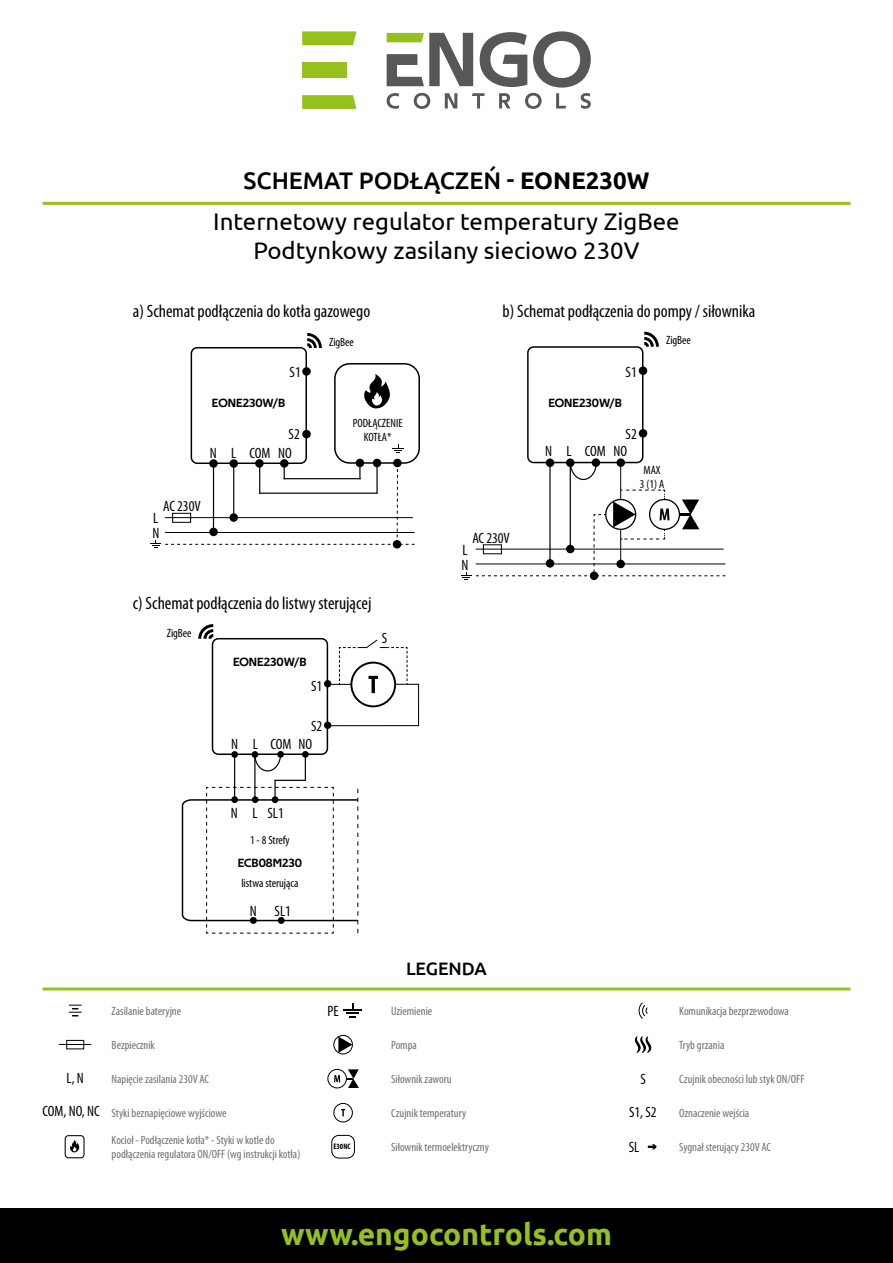
<style>
.page{position:relative;width:893px;height:1263px;background:#fff}
.page>*{position:absolute;margin:0;border:0;box-sizing:border-box;transform-origin:0 0}
.t1{font:700 30px "Ubuntu";color:#95c11f}
.t2{font:24px/28.8px "Ubuntu";color:#000;text-align:center}
.t3{font:500 24px "Ubuntu";color:#000}
.t4{font:condensed 18px "Myriad Pro";color:#000}
.t5{font:500 18px "Ubuntu";color:#000}
.t6{font:condensed 15px/14.7px "Myriad Pro";color:#000}
.t7{font:condensed 12px/14.4px "Myriad Pro";color:#706f6f}
.t8{font:condensed 12px/14.4px "Myriad Pro";color:#000;text-align:center}
.t9{font:12px "Techna Sans";color:#000}
.t10{font:700 condensed 7.95px "Myriad Pro";color:#000}
.s1{font-weight:700}
</style>
<div class="page">
<svg style="left:387px;top:31px;width:204px;height:78px"></svg>
<svg style="left:302px;top:31px;width:54px;height:14px"></svg>
<svg style="left:302px;top:95px;width:54px;height:14px"></svg>
<div style="left:302px;top:62px;width:45px;height:16px;background:#95c11f"></div>
<div style="left:0;top:1209px;width:893px;height:54px;background:#000"></div>
<hr style="left:43px;top:202px;width:807px;height:3px;background:#95c11f">
<hr style="left:43px;top:987px;width:807px;height:3px;background:#95c11f">
<svg style="left:69px;top:1005px;width:13px;height:11px"></svg>
<svg style="left:59px;top:1040px;width:33px;height:10px"></svg>
<svg style="left:70px;top:1140px;width:10px;height:12px"></svg>
<div style="left:65px;top:1135px;width:20px;height:23px;border:1px solid #000;border-radius:3px"></div>
<div style="left:333px;top:1035px;width:20px;height:19px;border:1px solid #000;border-radius:50%"></div>
<svg style="left:338px;top:1036px;width:14px;height:17px"></svg>
<div style="left:327px;top:1069px;width:20px;height:19px;border:1px solid #000;border-radius:50%"></div>
<svg style="left:334px;top:1075px;width:6px;height:7px"></svg>
<svg style="left:346px;top:1069px;width:13px;height:19px"></svg>
<div style="left:333px;top:1103px;width:20px;height:19px;border:1px solid #000;border-radius:50%"></div>
<svg style="left:341px;top:1109px;width:4px;height:7px"></svg>
<svg style="left:638px;top:1002px;width:10px;height:17px"></svg>
<div style="left:331px;top:1135px;width:24px;height:23px;border:1px solid #000;border-radius:7px"></div>
<svg style="left:635px;top:1036px;width:16px;height:17px"></svg>
<svg style="left:648px;top:1144px;width:9px;height:5px"></svg>
<svg style="left:343px;top:1004px;width:19px;height:13px"></svg>
<svg style="left:229px;top:459px;width:9px;height:9px"></svg>
<svg style="left:209px;top:459px;width:9px;height:9px"></svg>
<svg style="left:255px;top:459px;width:9px;height:9px"></svg>
<div style="left:191px;top:347px;width:116px;height:117px;border:2px solid #000;border-radius:6px"></div>
<div style="left:302px;top:430px;width:9px;height:8px;background:#000;border-radius:50%"></div>
<div style="left:302px;top:367px;width:9px;height:9px;background:#000;border-radius:50%"></div>
<div style="left:334px;top:363px;width:86px;height:101px;border:2px solid #000;border-radius:15px"></div>
<svg style="left:364px;top:374px;width:26px;height:34px"></svg>
<div style="left:373px;top:459px;width:8px;height:8px;background:#000;border-radius:50%"></div>
<div style="left:356px;top:459px;width:8px;height:8px;background:#000;border-radius:50%"></div>
<div style="left:393px;top:459px;width:9px;height:8px;background:#000;border-radius:50%"></div>
<svg style="left:392px;top:444px;width:12px;height:9px"></svg>
<svg style="left:150px;top:463px;width:265px;height:85px"></svg>
<div style="left:393px;top:540px;width:8px;height:9px;background:#000;border-radius:50%"></div>
<svg style="left:304px;top:333px;width:18px;height:18px"></svg>
<div style="left:212px;top:638px;width:116px;height:117px;border:2px solid #000;border-radius:6px"></div>
<div style="left:324px;top:721px;width:7px;height:8px;background:#000;border-radius:50%"></div>
<div style="left:324px;top:680px;width:7px;height:7px;background:#000;border-radius:50%"></div>
<svg style="left:198px;top:624px;width:18px;height:18px"></svg>
<svg style="left:616px;top:458px;width:9px;height:9px"></svg>
<svg style="left:566px;top:458px;width:8px;height:9px"></svg>
<hr style="left:570px;top:462px;width:1px;height:87px;background:#000">
<hr style="left:549px;top:462px;width:2px;height:102px;background:#000">
<div style="left:546px;top:458px;width:8px;height:9px;background:#000;border-radius:50%"></div>
<svg style="left:592px;top:458px;width:8px;height:9px"></svg>
<div style="left:527px;top:346px;width:116px;height:117px;border:2px solid #000;border-radius:6px"></div>
<div style="left:639px;top:429px;width:8px;height:9px;background:#000;border-radius:50%"></div>
<div style="left:639px;top:366px;width:8px;height:9px;background:#000;border-radius:50%"></div>
<hr style="left:620px;top:462px;width:1px;height:37px;background:#000">
<svg style="left:461px;top:489px;width:264px;height:91px"></svg>
<svg style="left:641px;top:331px;width:18px;height:19px"></svg>
<svg style="left:569px;top:462px;width:28px;height:19px"></svg>
<svg style="left:326px;top:639px;width:94px;height:88px"></svg>
<svg style="left:181px;top:753px;width:178px;height:181px"></svg>
<h2 class="t3" style="left:243px;top:166px;width:408px">SCHEMAT PODŁĄCZEŃ - <span class="s1">EONE230W</span></h2>
<h2 class="t2" style="left:213px;top:207px;width:468px">Internetowy regulator temperatury ZigBee<br>Podtynkowy zasilany sieciowo 230V</h2>
<h3 class="t4" style="left:133px;top:300px;width:239px">a) Schemat podłączenia do kotła gazowego</h3>
<h3 class="t4" style="left:502px;top:300px;width:254px">b) Schemat podłączenia do pompy / siłownika</h3>
<p class="t8" style="left:329px;top:334px;width:26px">ZigBee</p>
<p class="t6" style="left:290px;top:364px;width:13px">S1</p>
<p class="t6" style="left:626px;top:365px;width:13px">S1</p>
<p class="t9" style="left:212px;top:396px;width:75px">EONE230W/B</p>
<p class="t9" style="left:548px;top:396px;width:75px">EONE230W/B</p>
<p class="t8" style="left:353px;top:415px;width:51px">PODŁĄCZENIE<br>KOTŁA*</p>
<p class="t6" style="left:289px;top:427px;width:13px">S2</p>
<p class="t6" style="left:626px;top:426px;width:13px">S2</p>
<p class="t6" style="left:210px;top:445px;width:83px">N L COM NO</p>
<p class="t6" style="left:545px;top:444px;width:83px">N L COM NO</p>
<p class="t8" style="left:666px;top:333px;width:26px">ZigBee</p>
<p class="t6" style="left:163px;top:499px;width:39px">AC 230V</p>
<p class="t6" style="left:152px;top:511px;width:8px">L<br>N</p>
<h3 class="t4" style="left:133px;top:592px;width:240px">c) Schemat podłączenia do listwy sterującej</h3>
<p class="t8" style="left:167px;top:625px;width:26px">ZigBee</p>
<p class="t9" style="left:233px;top:655px;width:75px">EONE230W/B</p>
<p class="t6" style="left:231px;top:736px;width:8px">N</p>
<p class="t6" style="left:253px;top:736px;width:7px">L</p>
<p class="t6" style="left:311px;top:678px;width:13px">S1</p>
<p class="t6" style="left:311px;top:719px;width:13px">S2</p>
<p class="t6" style="left:271px;top:736px;width:43px">COM NO</p>
<p class="t6" style="left:382px;top:630px;width:7px">S</p>
<p class="t6" style="left:472px;top:531px;width:39px">AC 230V</p>
<p class="t6" style="left:461px;top:542px;width:8px">L<br>N</p>
<p class="t7" style="left:112px;top:1004px;width:71px">Zasilanie bateryjne</p>
<p class="t6" style="left:231px;top:806px;width:8px">N</p>
<p class="t6" style="left:252px;top:806px;width:7px">L</p>
<p class="t6" style="left:267px;top:806px;width:18px">SL1</p>
<p class="t8" style="left:250px;top:833px;width:41px">1 - 8 Strefy</p>
<p class="t9" style="left:238px;top:856px;width:66px">ECB08M230</p>
<p class="t8" style="left:241px;top:876px;width:59px">listwa sterująca</p>
<p class="t6" style="left:250px;top:903px;width:43px">N SL1</p>
<p class="t6" style="left:327px;top:1004px;width:13px">PE</p>
<h3 class="t5" style="left:406px;top:957px;width:82px">LEGENDA</h3>
<p class="t7" style="left:391px;top:1004px;width:43px">Uziemienie</p>
<p class="t8" style="left:640px;top:463px;width:26px;line-height:13.5px">MAX<br>3 (1) A</p>
<p class="t7" style="left:679px;top:1004px;width:111px">Komunikacja bezprzewodowa</p>
<p class="t7" style="left:112px;top:1038px;width:45px">Bezpiecznik</p>
<p class="t7" style="left:679px;top:1038px;width:47px">Tryb grzania</p>
<p class="t7" style="left:391px;top:1038px;width:27px">Pompa</p>
<p class="t6" style="left:67px;top:1071px;width:19px">L, N</p>
<p class="t7" style="left:112px;top:1072px;width:99px">Napięcie zasilania 230V AC</p>
<p class="t7" style="left:391px;top:1072px;width:62px">Siłownik zaworu</p>
<p class="t6" style="left:640px;top:1072px;width:7px">S</p>
<p class="t7" style="left:679px;top:1072px;width:127px">Czujnik obecności lub styk ON/OFF</p>
<p class="t6" style="left:43px;top:1104px;width:59px">COM, NO, NC</p>
<p class="t7" style="left:112px;top:1106px;width:116px">Styki beznapięciowe wyjściowe</p>
<p class="t7" style="left:391px;top:1106px;width:76px">Czujnik temperatury</p>
<p class="t6" style="left:629px;top:1105px;width:29px">S1, S2</p>
<p class="t7" style="left:679px;top:1106px;width:72px">Oznaczenie wejścia</p>
<p class="t7" style="left:112px;top:1133px;width:190px">Kocioł - Podłączenie kotła* - Styki w kotle do podłączenia regulatora ON/OFF (wg instrukcji kotła)</p>
<p class="t10" style="left:333px;top:1141px;width:19px">E30NC</p>
<p class="t7" style="left:391px;top:1140px;width:99px">Siłownik termoelektryczny</p>
<p class="t6" style="left:629px;top:1139px;width:12px">SL</p>
<p class="t7" style="left:679px;top:1140px;width:93px">Sygnał sterujący 230V AC</p>
<h1 class="t1" style="left:281px;top:1216px;width:332px">www.engocontrols.com</h1>
</div>
